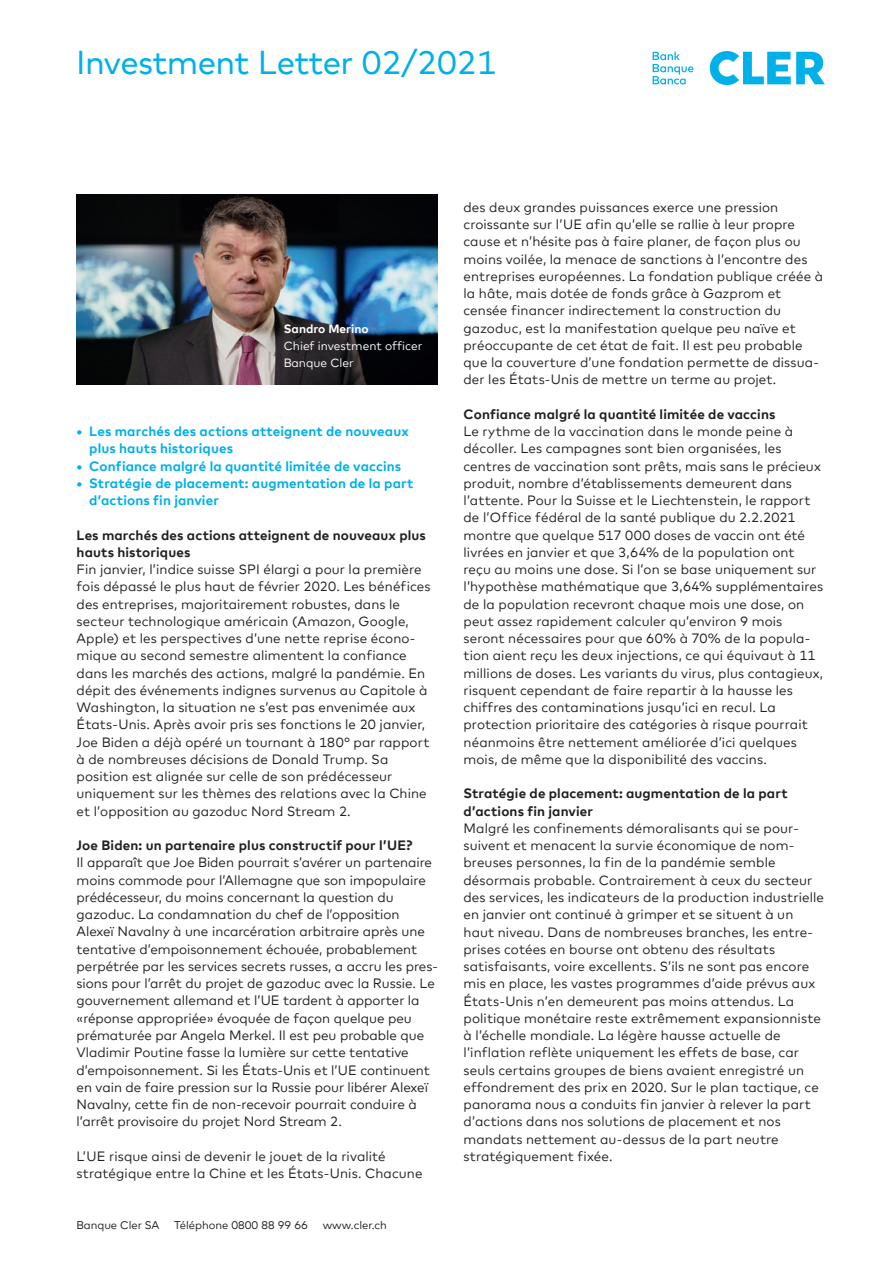
<style>
.page{position:relative;width:893px;height:1263px;background:#fff}
.page>*{position:absolute;margin:0;border:0;box-sizing:border-box;transform-origin:0 0}
.t1{font:33px "Cler Mark Headline";color:#00b0e9}
.t2{font:13.5px/17.2px "Cler Mark Text";letter-spacing:.01em;color:#231f20}
.t3{font:700 13.5px/17.2px "Cler Mark Text";letter-spacing:.01em;color:#231f20}
.t4{font:700 13.5px/17.2px "Cler Mark Text";letter-spacing:.01em;color:#00b0e9}
.t5{font:12px/17.2px "Cler Mark Text";color:#fff}
.t6{font:700 12px "Cler Mark Text";color:#fff}
.t7{font:11.25px "Cler Mark Text";color:#231f20}
</style>
<div class="page">
<svg style="left:653px;top:52px;width:40px;height:32px"></svg>
<svg style="left:710px;top:51px;width:115px;height:34px"></svg>
<img style="left:77px;top:195px;width:361px;height:189px">
<h1 class="t1" style="left:77px;top:37px;width:421px">Investment Letter 02/2021</h1>
<p class="t6" style="left:284px;top:319px;width:86px">Sandro Merino</p>
<p class="t5" style="left:284px;top:336px;width:140px">Chief investment officer<br>Banque Cler</p>
<p class="t4" style="left:89px;top:421px;width:321px;text-indent:-13px">• Les marchés des actions atteignent de nouveaux plus hauts historiques</p>
<p class="t4" style="left:77px;top:456px;width:326px">• Confiance malgré la quantité limitée de vaccins</p>
<p class="t4" style="left:89px;top:473px;width:326px;text-indent:-13px">• Stratégie de placement: augmentation de la part d’actions fin janvier</p>
<p class="t3" style="left:77px;top:525px;width:351px">Les marchés des actions atteignent de nouveaux plus hauts historiques</p>
<p class="t2" style="left:77px;top:560px;width:356px">Fin janvier, l’indice suisse SPI élargi a pour la première fois dépassé le plus haut de février 2020. Les bénéfices des entreprises, majoritairement robustes, dans le secteur technologique américain (Amazon, Google, Apple) et les perspectives d’une nette reprise écono&shy;mique au second semestre alimentent la confiance dans les marchés des actions, malgré la pandémie. En dépit des événements indignes survenus au Capitole à Washington, la situation ne s’est pas envenimée aux États-Unis. Après avoir pris ses fonctions le 20 janvier, Joe Biden a déjà opéré un tournant à 180° par rapport à de nombreuses décisions de Donald Trump. Sa position est alignée sur celle de son prédécesseur uniquement sur les thèmes des relations avec la Chine et l’opposition au gazoduc Nord Stream 2.</p>
<p class="t3" style="left:77px;top:836px;width:337px">Joe Biden: un partenaire plus constructif pour l’UE?</p>
<p class="t2" style="left:77px;top:853px;width:363px">Il apparaît que Joe Biden pourrait s’avérer un partenaire moins commode pour l’Allemagne que son impopulaire prédécesseur, du moins concernant la question du gazoduc. La condamnation du chef de l’opposition Alexeï Navalny à une incarcération arbitraire après une tentative d’empoisonnement échouée, probablement perpétrée par les services secrets russes, a accru les pres&shy;sions pour l’arrêt du projet de gazoduc avec la Russie. Le gouvernement allemand et l’UE tardent à apporter la «réponse appropriée» évoquée de façon quelque peu prématurée par Angela Merkel. Il est peu probable que Vladimir Poutine fasse la lumière sur cette tentative d’empoisonnement. Si les États-Unis et l’UE continuent en vain de faire pression sur la Russie pour libérer Alexeï Navalny, cette fin de non-recevoir pourrait conduire à l’arrêt provisoire du projet Nord Stream 2.</p>
<p class="t2" style="left:77px;top:1146px;width:348px">L’UE risque ainsi de devenir le jouet de la rivalité stratégique entre la Chine et les États-Unis. Chacune</p>
<p class="t7" style="left:77px;top:1216px;width:84px">Banque Cler SA</p>
<p class="t7" style="left:174px;top:1216px;width:135px">Téléphone 0800 88 99 66</p>
<p class="t7" style="left:323px;top:1216px;width:66px">www.cler.ch</p>
<p class="t2" style="left:463px;top:197px;width:361px">des deux grandes puissances exerce une pression croissante sur l’UE afin qu’elle se rallie à leur propre cause et n’hésite pas à faire planer, de façon plus ou moins voilée, la menace de sanctions à l’encontre des entreprises européennes. La fondation publique créée à la hâte, mais dotée de fonds grâce à Gazprom et censée financer indirectement la construction du gazoduc, est la manifestation quelque peu naïve et préoccupante de cet état de fait. Il est peu probable que la couverture d’une fondation permette de dissua&shy;der les États-Unis de mettre un terme au projet.</p>
<p class="t3" style="left:463px;top:404px;width:313px">Confiance malgré la quantité limitée de vaccins</p>
<p class="t2" style="left:463px;top:422px;width:361px">Le rythme de la vaccination dans le monde peine à décoller. Les campagnes sont bien organisées, les centres de vaccination sont prêts, mais sans le précieux produit, nombre d’établissements demeurent dans l’attente. Pour la Suisse et le Liechtenstein, le rapport de l’Office fédéral de la santé publique du 2.2.2021 montre que quelque 517 000 doses de vaccin ont été livrées en janvier et que 3,64% de la population ont reçu au moins une dose. Si l’on se base uniquement sur l’hypothèse mathématique que 3,64% supplémentaires de la population recevront chaque mois une dose, on peut assez rapidement calculer qu’environ 9 mois seront nécessaires pour que 60% à 70% de la popula&shy;tion aient reçu les deux injections, ce qui équivaut à 11 millions de doses. Les variants du virus, plus contagieux, risquent cependant de faire repartir à la hausse les chiffres des contaminations jusqu’ici en recul. La protection prioritaire des catégories à risque pourrait néanmoins être nettement améliorée d’ici quelques mois, de même que la disponibilité des vaccins.</p>
<p class="t3" style="left:463px;top:784px;width:326px">Stratégie de placement: augmentation de la part d’actions fin janvier</p>
<p class="t2" style="left:463px;top:818px;width:362px">Malgré les confinements démoralisants qui se pour&shy;suivent et menacent la survie économique de nom&shy;breuses personnes, la fin de la pandémie semble désormais probable. Contrairement à ceux du secteur des services, les indicateurs de la production industrielle en janvier ont continué à grimper et se situent à un haut niveau. Dans de nombreuses branches, les entre&shy;prises cotées en bourse ont obtenu des résultats satisfaisants, voire excellents. S’ils ne sont pas encore mis en place, les vastes programmes d’aide prévus aux États-Unis n’en demeurent pas moins attendus. La politique monétaire reste extrêmement expansionniste à l’échelle mondiale. La légère hausse actuelle de l’inflation reflète uniquement les effets de base, car seuls certains groupes de biens avaient enregistré un effondrement des prix en 2020. Sur le plan tactique, ce panorama nous a conduits fin janvier à relever la part d’actions dans nos solutions de placement et nos mandats nettement au-dessus de la part neutre stratégiquement fixée.</p>
</div>
